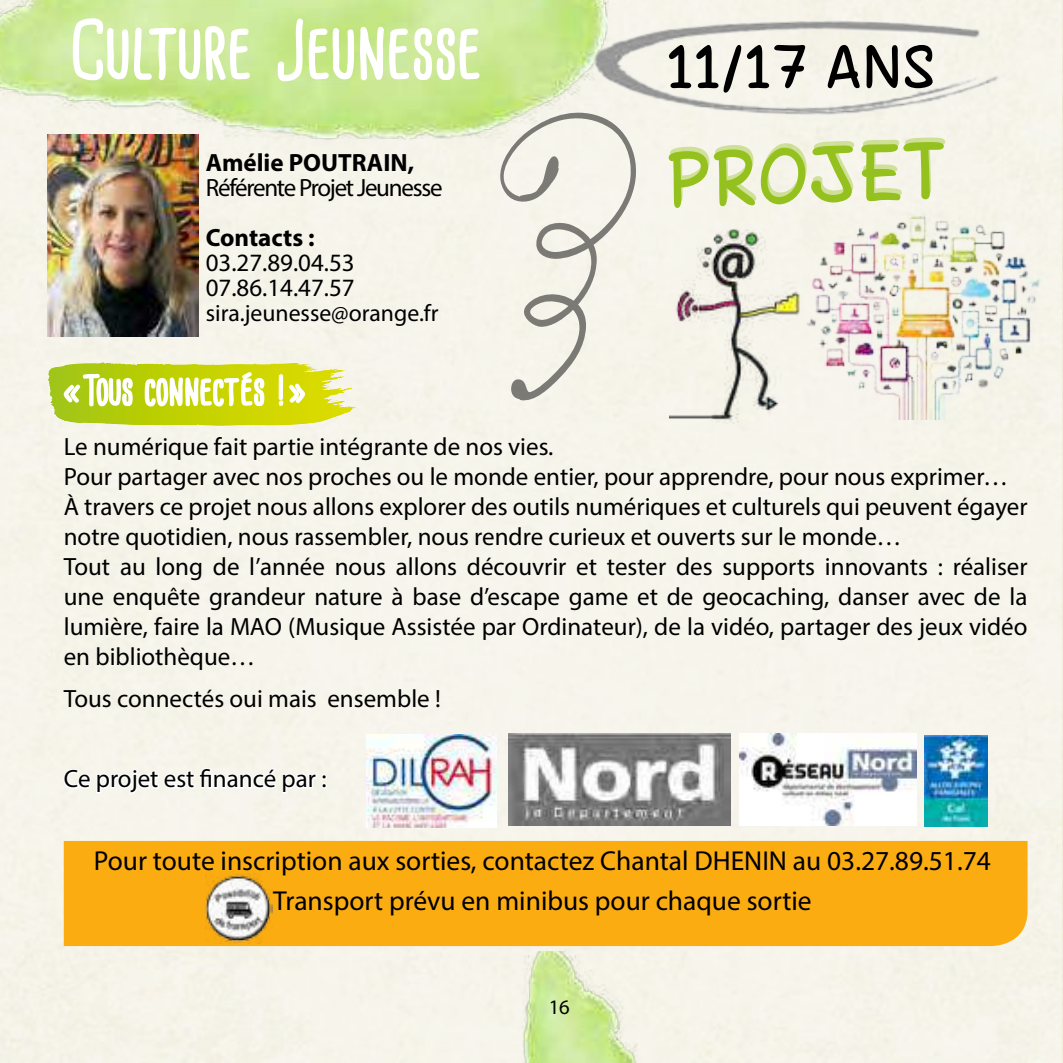
<style>
.page{position:relative;width:1063px;height:1063px;background:#f6f4eb}
.page>*{position:absolute;margin:0;border:0;box-sizing:border-box;transform-origin:0 0}
.t1{font:77.5px "Cardenio Modern";letter-spacing:.025em;color:#fff}
.t2{font:70.5px "Chinacat";color:#94c11e}
.t3{font:54px "Chinacat";letter-spacing:.05em;color:#000}
.t4{font:27.5px/40px "Myriad Pro";color:#000;text-align:center}
.t5{font:25px/30px "Myriad Pro";color:#000}
.t6{font:700 25px "Myriad Pro";color:#000}
.t7{font:25px "Myriad Pro";letter-spacing:-.05em;color:#000}
.t8{font:23.75px "Myriad Pro";color:#000}
.t9{font:20.75px "Myriad Pro";color:#000}
</style>
<div class="page">
<img style="left:0;top:0;width:608px;height:153px">
<svg style="left:72px;top:17px;width:179px;height:65px"></svg>
<svg style="left:276px;top:17px;width:205px;height:66px"></svg>
<img style="left:512px;top:951px;width:128px;height:112px">
<svg style="left:48px;top:363px;width:86px;height:60px"></svg>
<svg style="left:143px;top:370px;width:123px;height:43px"></svg>
<svg style="left:277px;top:373px;width:29px;height:34px"></svg>
<svg style="left:62px;top:767px;width:265px;height:28px"></svg>
<img style="left:508px;top:734px;width:223px;height:91px">
<img style="left:739px;top:734px;width:177px;height:91px">
<img style="left:925px;top:736px;width:63px;height:91px">
<div style="left:64px;top:841px;width:964px;height:105px;background:#fbac11"></div>
<img style="left:205px;top:873px;width:68px;height:70px">
<img style="left:367px;top:734px;width:129px;height:93px">
<img style="left:556px;top:10px;width:501px;height:121px">
<img style="left:47px;top:134px;width:152px;height:202px">
<svg style="left:490px;top:107px;width:155px;height:295px;background:#e8e6dd"></svg>
<img style="left:804px;top:212px;width:244px;height:208px">
<img style="left:670px;top:223px;width:134px;height:200px">
<h1 class="t1" style="left:71px;top:8px;width:412px">CULTURE JEUNESSE</h1>
<p class="t6" style="left:206px;top:151px;width:210px">Amélie POUTRAIN,</p>
<p class="t7" style="left:206px;top:176px;width:238px">Référente Projet Jeunesse</p>
<p class="t6" style="left:206px;top:226px;width:110px">Contacts :</p>
<p class="t5" style="left:206px;top:251px;width:150px;line-height:25px">03.27.89.04.53<br>07.86.14.47.57</p>
<p class="t8" style="left:206px;top:302px;width:234px">sira.jeunesse@orange.fr</p>
<h3 class="t3" style="left:669px;top:34px;width:269px">11/17 AnS</h3>
<h2 class="t2" style="left:669px;top:133px;width:277px;rotate:-2deg">proJet</h2>
<p class="t5" style="left:64px;top:432px;width:965px">Le numérique fait partie intégrante de nos vies.<br>Pour partager avec nos proches ou le monde entier, pour apprendre, pour nous exprimer… À travers ce projet nous allons explorer des outils numériques et culturels qui peuvent égayer notre quotidien, nous rassembler, nous rendre curieux et ouverts sur le monde…<br>Tout au long de l’année nous allons découvrir et tester des supports innovants : réaliser une enquête grandeur nature à base d’escape game et de geocaching, danser avec de la lumière, faire la MAO (Musique Assistée par Ordinateur), de la vidéo, partager des jeux vidéo en bibliothèque…</p>
<p class="t5" style="left:64px;top:685px;width:379px">Tous connectés oui mais ensemble !</p>
<p class="t5" style="left:64px;top:765px;width:264px">Ce projet est inancé par :</p>
<p class="t4" style="left:94px;top:842px;width:899px">Pour toute inscription aux sorties, contactez Chantal DHENIN au 03.27.89.51.74<br>Transport prévu en minibus pour chaque sortie</p>
<p class="t9" style="left:549px;top:997px;width:23px">16</p>
</div>
